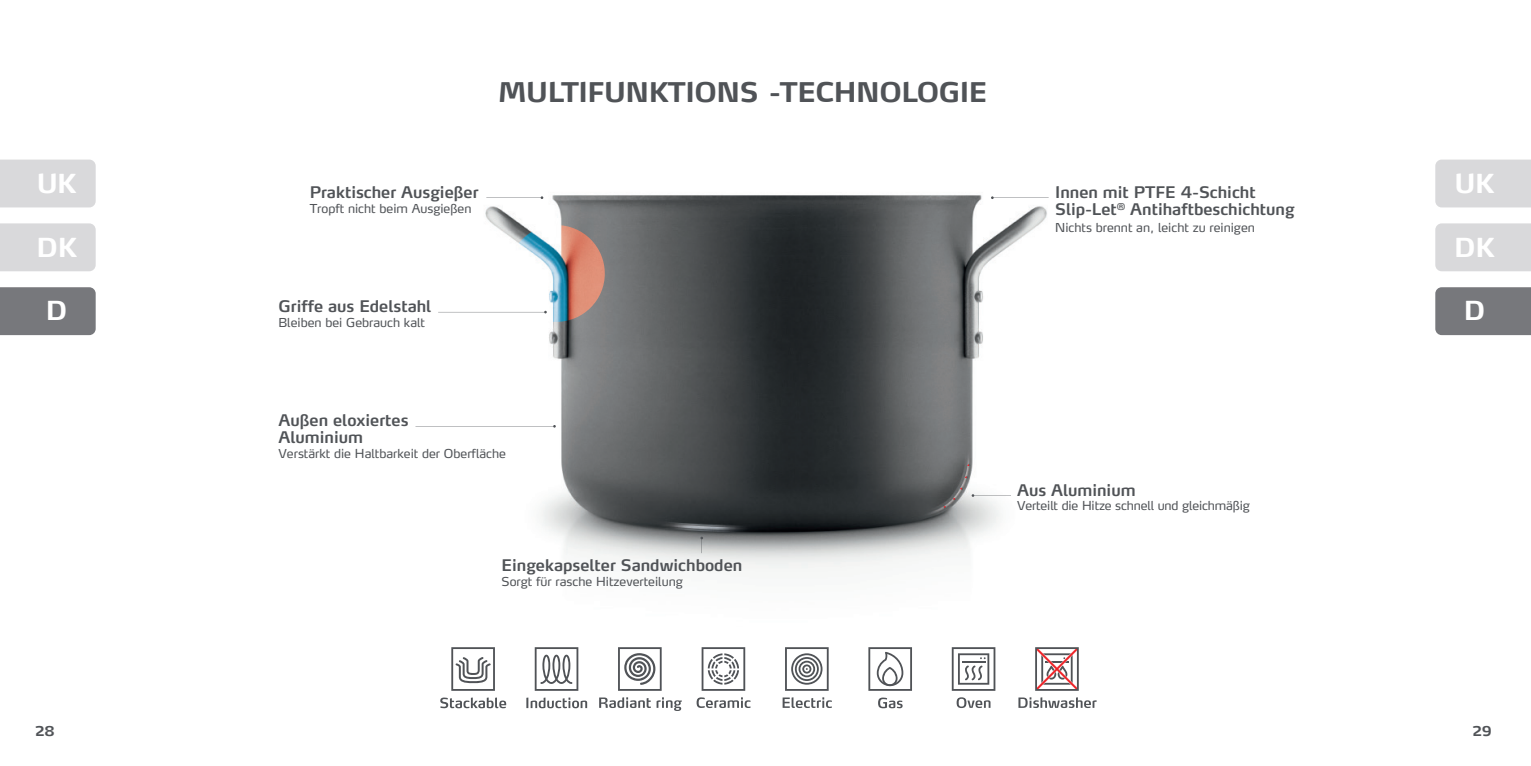
<style>
.page{position:relative;width:1531px;height:766px;background:#fff}
.page>*{position:absolute;margin:0;border:0;box-sizing:border-box;transform-origin:0 0}
.t1{font:700 27px "Max LF";letter-spacing:-.015em;color:#505357}
.t2{font:700 26.1px "Max LF";letter-spacing:-.01em;color:#fff}
.t3{font:600 15.75px/16.7px "Max LF";color:#505357}
.t4{font:700 13.5px "Max LF";color:#505357}
.t5{font:12.15px "Max LF";color:#505357}
</style>
<div class="page">
<div style="left:1435px;top:159px;width:96px;height:48px;background:#d9d9db"></div>
<div style="left:1435px;top:287px;width:96px;height:48px;background:#77787c"></div>
<div style="left:1435px;top:223px;width:96px;height:48px;background:#d9d9db"></div>
<div style="left:0;top:159px;width:96px;height:48px;background:#d9d9db"></div>
<div style="left:0;top:223px;width:96px;height:48px;background:#d9d9db"></div>
<div style="left:0;top:287px;width:96px;height:48px;background:#77787c"></div>
<img style="left:475px;top:195px;width:574px;height:374px">
<img style="left:508px;top:225px;width:97px;height:97px;border-radius:48px">
<img style="left:911px;top:447px;width:97px;height:97px;border-radius:48px">
<img style="left:657px;top:469px;width:103px;height:104px;border-radius:52px">
<img style="left:943px;top:463px;width:27px;height:45px">
<svg style="left:696px;top:697px;width:54px;height:10px"></svg>
<svg style="left:701px;top:647px;width:44px;height:43px"></svg>
<svg style="left:1018px;top:697px;width:78px;height:10px"></svg>
<svg style="left:1035px;top:647px;width:44px;height:43px"></svg>
<svg style="left:782px;top:697px;width:50px;height:10px"></svg>
<svg style="left:785px;top:647px;width:44px;height:43px"></svg>
<svg style="left:868px;top:647px;width:44px;height:43px"></svg>
<svg style="left:878px;top:697px;width:24px;height:11px"></svg>
<svg style="left:526px;top:697px;width:61px;height:11px"></svg>
<svg style="left:535px;top:647px;width:43px;height:43px"></svg>
<svg style="left:956px;top:697px;width:34px;height:10px"></svg>
<svg style="left:952px;top:647px;width:43px;height:43px"></svg>
<svg style="left:599px;top:697px;width:83px;height:13px"></svg>
<svg style="left:618px;top:647px;width:44px;height:43px"></svg>
<svg style="left:440px;top:697px;width:66px;height:11px"></svg>
<svg style="left:451px;top:647px;width:44px;height:43px"></svg>
<h1 class="t1" style="left:498px;top:75px;width:491px">MULTIFUNKTIONS -TECHNOLOGIE</h1>
<h2 class="t2" style="left:37px;top:167px;width:41px">UK</h2>
<p class="t3" style="left:310px;top:183px;width:170px">Praktischer Ausgießer</p>
<p class="t5" style="left:310px;top:200px;width:163px">Tropft nicht beim Ausgießen</p>
<p class="t3" style="left:1055px;top:183px;width:241px">Innen mit PTFE 4-Schicht<br>Slip-Let<sup>®</sup> Antihaftbeschichtung</p>
<p class="t5" style="left:1055px;top:219px;width:201px">Nichts brennt an, leicht zu reinigen</p>
<h2 class="t2" style="left:1454px;top:167px;width:41px">UK</h2>
<h2 class="t2" style="left:36px;top:230px;width:42px">DK</h2>
<h2 class="t2" style="left:1454px;top:230px;width:42px">DK</h2>
<h2 class="t2" style="left:46px;top:294px;width:23px">D</h2>
<p class="t3" style="left:278px;top:298px;width:154px">Griffe aus Edelstahl</p>
<p class="t5" style="left:278px;top:315px;width:148px">Bleiben bei Gebrauch kalt</p>
<h2 class="t2" style="left:1463px;top:294px;width:23px">D</h2>
<p class="t3" style="left:278px;top:412px;width:132px">Außen eloxiertes<br>Aluminium</p>
<p class="t5" style="left:278px;top:445px;width:229px">Verstärkt die Haltbarkeit der Oberfläche</p>
<p class="t3" style="left:1017px;top:481px;width:120px">Aus Aluminium</p>
<p class="t5" style="left:1017px;top:498px;width:234px">Verteilt die Hitze schnell und gleichmäßig</p>
<p class="t3" style="left:502px;top:556px;width:242px">Eingekapselter Sandwichboden</p>
<p class="t5" style="left:502px;top:573px;width:183px">Sorgt für rasche Hitzeverteilung</p>
<p class="t4" style="left:35px;top:722px;width:21px">28</p>
<p class="t4" style="left:1472px;top:722px;width:21px">29</p>
</div>
